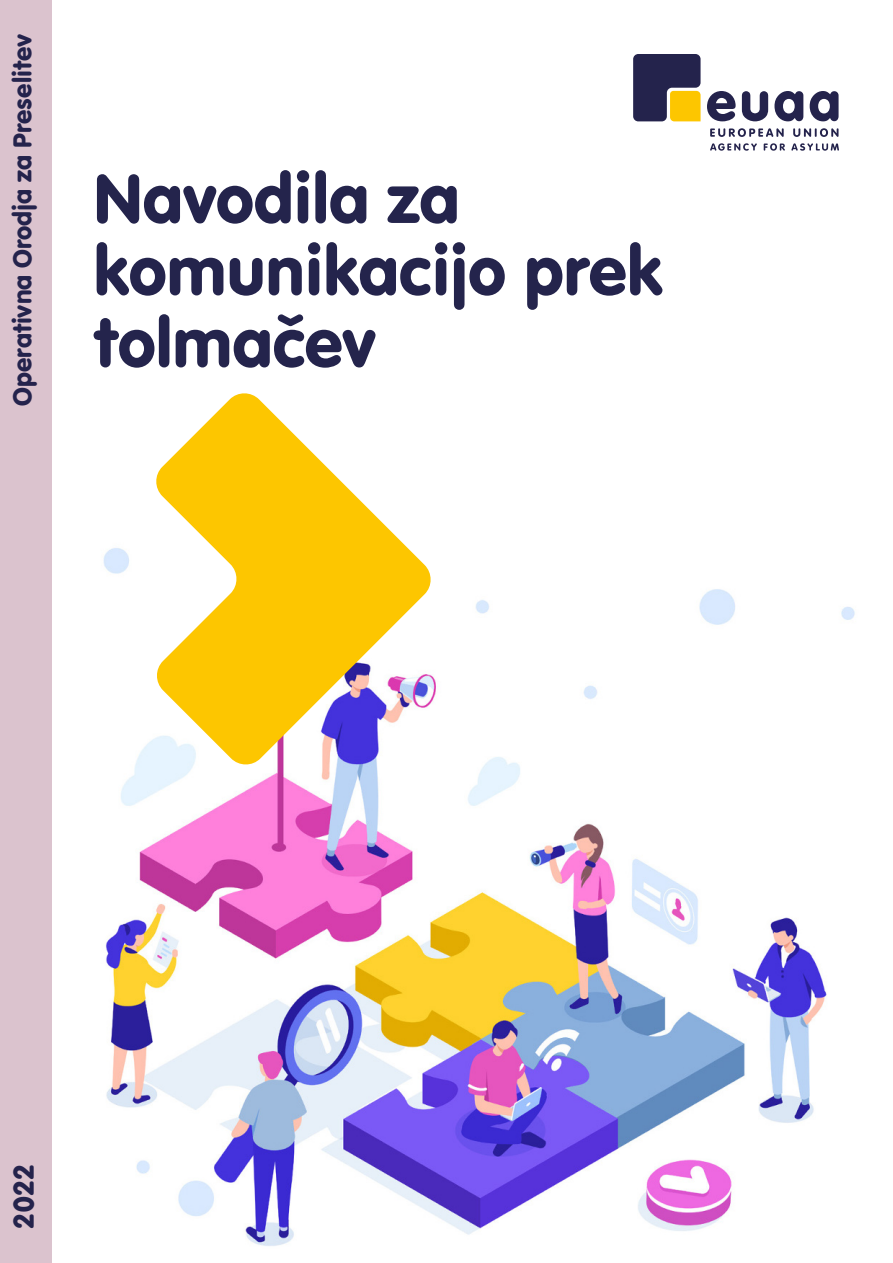
<style>
.page{position:relative;width:893px;height:1263px;background:#fff}
.page>*{position:absolute;margin:0;border:0;box-sizing:border-box;transform-origin:0 0}
.Heading_cover{font:72px/72px "VAG Rundschrift D";color:#24244c}
.t1{font:30px "VAG Rundschrift D";color:#24234c}
.t2{font:27px "VAG Rundschrift D";color:#24234c}
</style>
<div class="page">
<img style="left:51px;top:514px;width:804px;height:749px">
<svg style="left:710px;top:128px;width:74px;height:9px"></svg>
<svg style="left:793px;top:128px;width:45px;height:9px"></svg>
<svg style="left:710px;top:143px;width:47px;height:8px"></svg>
<svg style="left:764px;top:143px;width:21px;height:8px"></svg>
<svg style="left:791px;top:143px;width:48px;height:8px"></svg>
<svg style="left:633px;top:54px;width:68px;height:67px;background:#5c5047"></svg>
<svg style="left:707px;top:91px;width:29px;height:30px"></svg>
<svg style="left:742px;top:91px;width:26px;height:30px"></svg>
<svg style="left:774px;top:91px;width:29px;height:30px"></svg>
<svg style="left:810px;top:91px;width:28px;height:30px"></svg>
<svg style="left:154px;top:393px;width:279px;height:373px;fill:#fdc600"></svg>
<div style="left:0;top:0;width:51px;height:1263px;background:#dbc3ce"></div>
<p class="t2" style="left:7px;top:406px;width:373px;rotate:-90deg">Operativna Orodja za Preselitev</p>
<h1 class="Heading_cover" style="left:94px;top:163px;width:571px">Navodila za komunikacijo prek tolmačev</h1>
<p class="t1" style="left:6px;top:1229px;width:66px;rotate:-90deg">2022</p>
</div>
